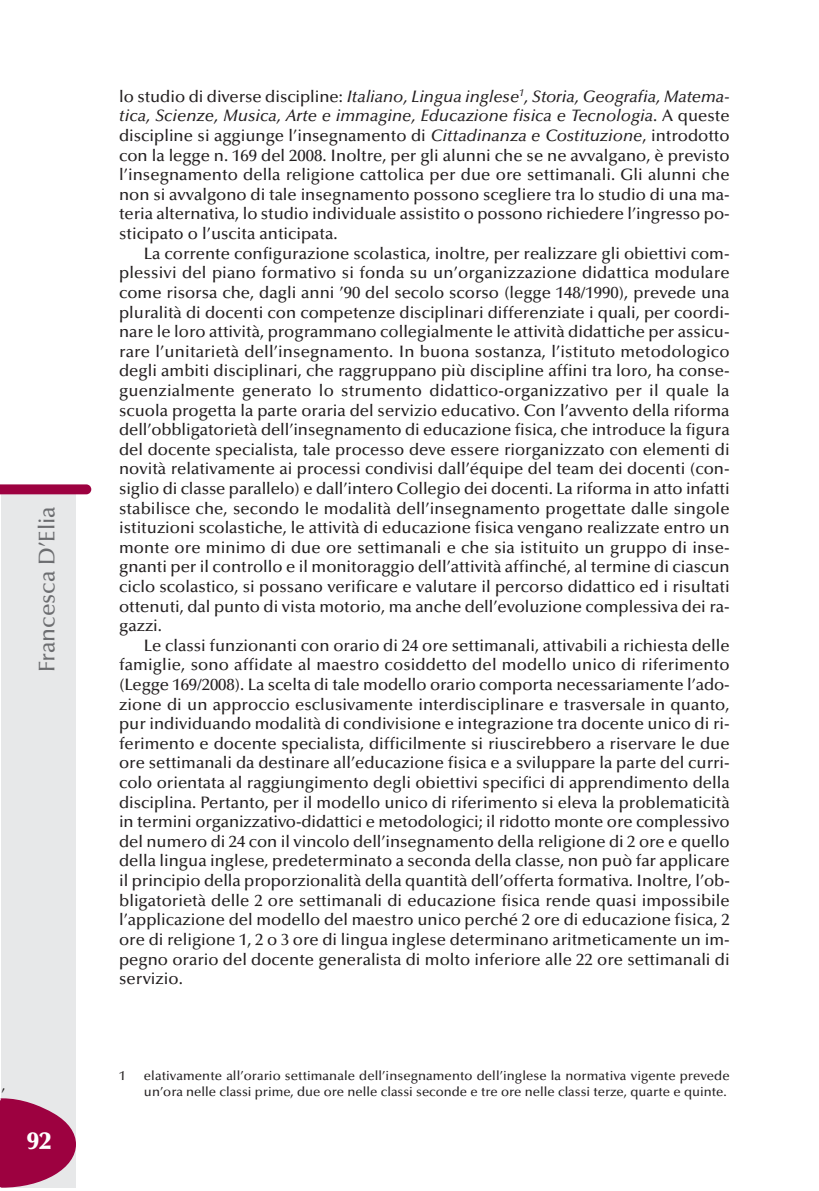
<style>
.page{position:relative;width:819px;height:1191px;background:#fff}
.page>*{position:absolute;margin:0;border:0;box-sizing:border-box;transform-origin:0 0}
.t1{font:900 24.5px "Optima";color:#fff}
.t2{font:500 22.75px "Optima";color:#6c6d70}
.t3{font:500 16.62px/19.6px "Optima";color:#231f20;text-align:justify}
.t4{font:500 14.88px "Optima";color:#231f20}
.t5{font:500 13.12px/16.1px "Optima";letter-spacing:.005em;color:#231f20}
.s1{font-style:italic}
</style>
<div class="page">
<div style="left:2px;top:492px;width:74px;height:695px;background:#e7e8e9"></div>
<svg style="left:0;top:484px;width:91px;height:10px"></svg>
<svg style="left:0;top:1097px;width:76px;height:90px"></svg>
<h2 class="t2" style="left:38px;top:672px;width:167px;rotate:-90deg">Francesca D’Elia</h2>
<p class="t4" style="left:2px;top:1079px;width:5px">,</p>
<h1 class="t1" style="left:27px;top:1131px;width:26px">92</h1>
<p class="t3" style="left:119px;top:88px;width:612px">lo studio di diverse discipline: <span class="s1">Italiano, Lingua inglese</span><sup>1</sup><span class="s1">, Storia, Geografia, Matema&shy;tica, Scienze, Musica, Arte e immagine, Educazione fisica e Tecnologia</span>. A queste discipline si aggiunge l’insegnamento di <span class="s1">Cittadinanza e Costituzione</span>, introdotto con la legge n. 169 del 2008. Inoltre, per gli alunni che se ne avvalgano, è previsto l’insegnamento della religione cattolica per due ore settimanali. Gli alunni che non si avvalgono di tale insegnamento possono scegliere tra lo studio di una ma&shy;teria alternativa, lo studio individuale assistito o possono richiedere l’ingresso po&shy;sticipato o l’uscita anticipata.</p>
<p class="t3" style="left:119px;top:245px;width:612px;text-indent:25px">La corrente configurazione scolastica, inoltre, per realizzare gli obiettivi com&shy;plessivi del piano formativo si fonda su un’organizzazione didattica modulare come risorsa che, dagli anni ’90 del secolo scorso (legge 148/1990), prevede una pluralità di docenti con competenze disciplinari differenziate i quali, per coordi&shy;nare le loro attività, programmano collegialmente le attività didattiche per assicu&shy;rare l’unitarietà dell’insegnamento. In buona sostanza, l’istituto metodologico degli ambiti disciplinari, che raggruppano più discipline affini tra loro, ha conse&shy;guenzialmente generato lo strumento didattico-organizzativo per il quale la scuola progetta la parte oraria del servizio educativo. Con l’avvento della riforma dell’obbligatorietà dell’insegnamento di educazione fisica, che introduce la figura del docente specialista, tale processo deve essere riorganizzato con elementi di novità relativamente ai processi condivisi dall’équipe del team dei docenti (con&shy;siglio di classe parallelo) e dall’intero Collegio dei docenti. La riforma in atto infatti stabilisce che, secondo le modalità dell’insegnamento progettate dalle singole istituzioni scolastiche, le attività di educazione fisica vengano realizzate entro un monte ore minimo di due ore settimanali e che sia istituito un gruppo di inse&shy;gnanti per il controllo e il monitoraggio dell’attività affinché, al termine di ciascun ciclo scolastico, si possano verificare e valutare il percorso didattico ed i risultati ottenuti, dal punto di vista motorio, ma anche dell’evoluzione complessiva dei ra&shy;gazzi.</p>
<p class="t3" style="left:119px;top:637px;width:612px;text-indent:25px">Le classi funzionanti con orario di 24 ore settimanali, attivabili a richiesta delle famiglie, sono affidate al maestro cosiddetto del modello unico di riferimento (Legge 169/2008). La scelta di tale modello orario comporta necessariamente l’ado&shy;zione di un approccio esclusivamente interdisciplinare e trasversale in quanto, pur individuando modalità di condivisione e integrazione tra docente unico di ri&shy;ferimento e docente specialista, difficilmente si riuscirebbero a riservare le due ore settimanali da destinare all’educazione fisica e a sviluppare la parte del curri&shy;colo orientata al raggiungimento degli obiettivi specifici di apprendimento della disciplina. Pertanto, per il modello unico di riferimento si eleva la problematicità in termini organizzativo-didattici e metodologici; il ridotto monte ore complessivo del numero di 24 con il vincolo dell’insegnamento della religione di 2 ore e quello della lingua inglese, predeterminato a seconda della classe, non può far applicare il principio della proporzionalità della quantità dell’offerta formativa. Inoltre, l’ob&shy;bligatorietà delle 2 ore settimanali di educazione fisica rende quasi impossibile l’applicazione del modello del maestro unico perché 2 ore di educazione fisica, 2 ore di religione 1, 2 o 3 ore di lingua inglese determinano aritmeticamente un im&shy;pegno orario del docente generalista di molto inferiore alle 22 ore settimanali di servizio.</p>
<p class="t5" style="left:119px;top:1068px;width:8px">1</p>
<p class="t5" style="left:144px;top:1068px;width:587px">elativamente all’orario settimanale dell’insegnamento dell’inglese la normativa vigente prevede un’ora nelle classi prime, due ore nelle classi seconde e tre ore nelle classi terze, quarte e quinte.</p>
</div>
